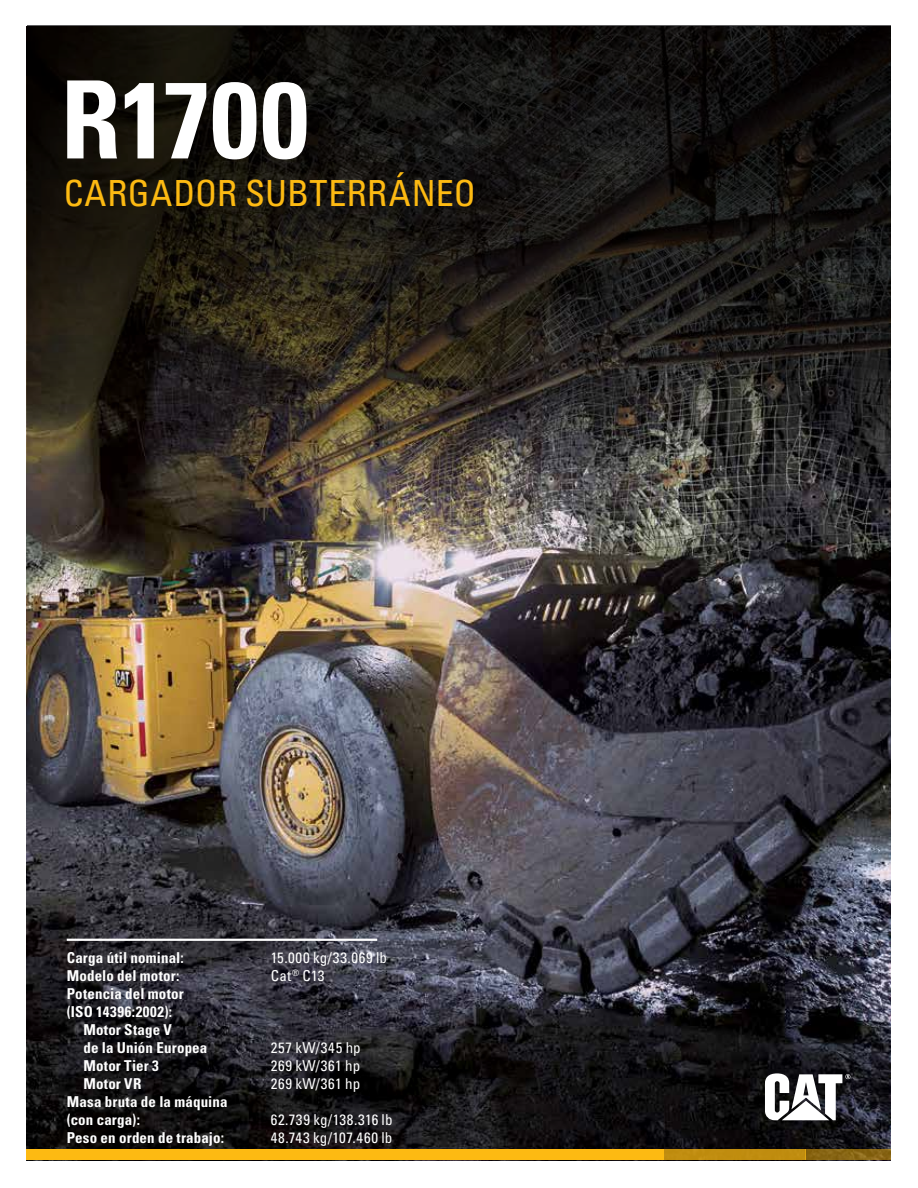
<style>
.page{position:relative;width:918px;height:1188px;background:#fff}
.page>*{position:absolute;margin:0;border:0;box-sizing:border-box;transform-origin:0 0}
.t1{font:700 condensed 108px "Univers LT Std";letter-spacing:.005em;color:#fff}
.t2{font:condensed 36px "Univers LT Std";letter-spacing:.01em;color:#fdba12}
.front_page_spec{font:700 condensed 15px/18px "Univers LT Std";letter-spacing:.01em;color:#fff}
.front_page_spec-2{font:condensed 15px "Univers LT Std";letter-spacing:.035em;color:#fff}
</style>
<div class="page">
<img style="left:26px;top:26px;width:864px;height:972px">
<svg style="left:27px;top:25px;width:864px;height:450px;background:#201d17"></svg>
<svg style="left:26px;top:998px;width:864px;height:152px;background:#19181a"></svg>
<div style="left:26px;top:1150px;width:638px;height:10px;background:#fdba12"></div>
<svg style="left:806px;top:1150px;width:84px;height:10px"></svg>
<div style="left:664px;top:1150px;width:142px;height:10px;background:#c08d0f"></div>
<svg style="left:765px;top:1073px;width:85px;height:47px"></svg>
<hr style="left:67px;top:939px;width:310px;height:2px;background:#fff">
<p class="t1" style="left:62px;top:55px;width:295px">794 AC</p>
<p class="t2" style="left:64px;top:171px;width:414px">CARGADOR SUBTERRÁNEO</p>
<p class="t1" style="left:61px;top:54px;width:249px">R1700</p>
<p class="front_page_spec" style="left:67px;top:949px;width:119px">Carga útil nominal:</p>
<p class="front_page_spec-2" style="left:271px;top:948px;width:118px">15.000 kg/33.069 lb</p>
<p class="front_page_spec" style="left:67px;top:967px;width:114px">Modelo del motor:</p>
<p class="front_page_spec-2" style="left:271px;top:966px;width:55px">Cat<sup>®</sup> C13</p>
<p class="front_page_spec" style="left:67px;top:985px;width:119px">Potencia del motor (ISO 14396:2002):</p>
<p class="front_page_spec" style="left:83px;top:1021px;width:126px">Motor Stage V<br>de la Unión Europea</p>
<p class="front_page_spec-2" style="left:271px;top:1038px;width:91px">257 kW/345 hp</p>
<p class="front_page_spec" style="left:83px;top:1057px;width:77px">Motor Tier 3</p>
<p class="front_page_spec-2" style="left:271px;top:1056px;width:91px">269 kW/361 hp</p>
<p class="front_page_spec" style="left:83px;top:1075px;width:60px">Motor VR</p>
<p class="front_page_spec-2" style="left:271px;top:1074px;width:91px">269 kW/361 hp</p>
<p class="front_page_spec" style="left:67px;top:1093px;width:162px">Masa bruta de la máquina (con carga):</p>
<p class="front_page_spec-2" style="left:271px;top:1110px;width:123px">62.739 kg/138.316 lb</p>
<p class="front_page_spec" style="left:67px;top:1129px;width:159px">Peso en orden de trabajo:</p>
<p class="front_page_spec-2" style="left:271px;top:1128px;width:123px">48.743 kg/107.460 lb</p>
</div>
